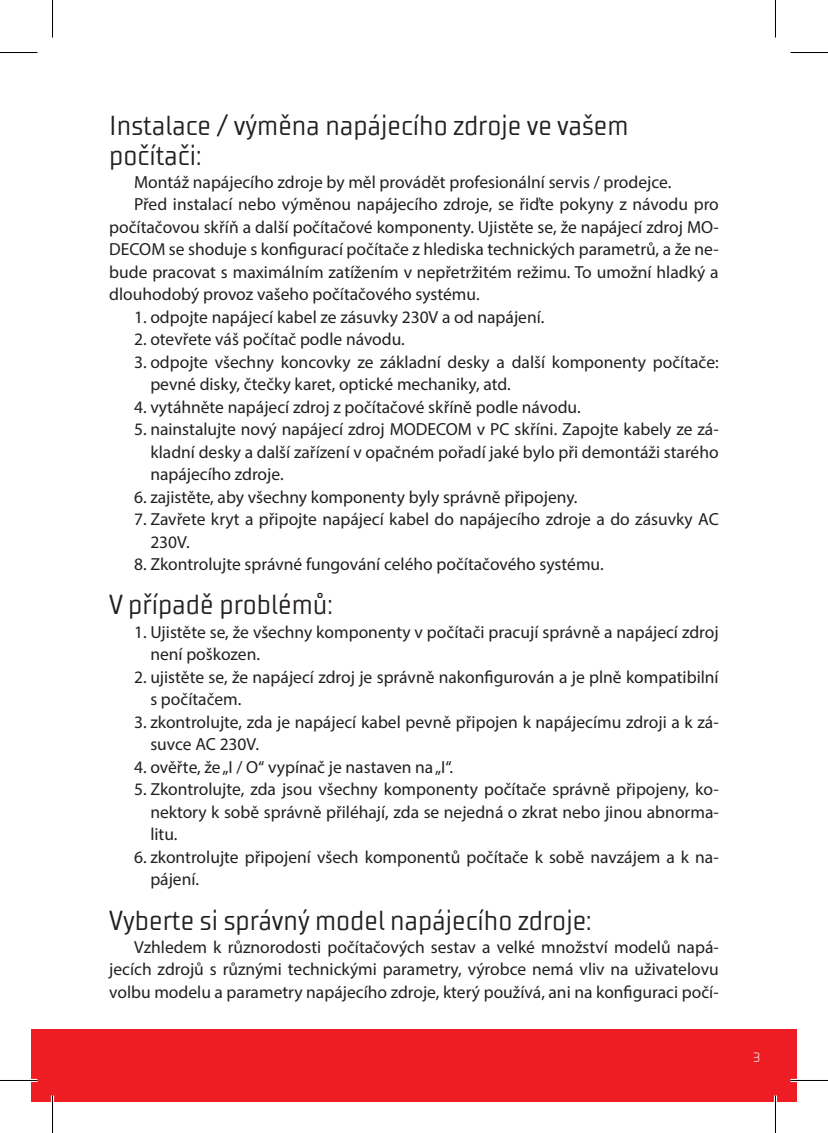
<style>
.page{position:relative;width:828px;height:1133px;background:#fff}
.page>*{position:absolute;margin:0;border:0;box-sizing:border-box;transform-origin:0 0}
.t1{font:27.5px/30px "TT Supermolot Condensed";color:#231f20}
.t2{font:17.5px/22.5px "Myriad Pro";color:#231f20}
.t3{font:13.5px "Dekar";color:#fff}
</style>
<div class="page">
<div style="left:31px;top:1029px;width:766px;height:72px;background:#ee1d23"></div>
<hr style="left:0;top:1078px;width:38px;height:4px;background:#fff">
<hr style="left:790px;top:1078px;width:38px;height:4px;background:#fff">
<hr style="left:51px;top:1095px;width:3px;height:38px;background:#fff">
<hr style="left:774px;top:1095px;width:3px;height:38px;background:#fff">
<hr style="left:0;top:52px;width:38px;height:1px;background:#000">
<hr style="left:790px;top:52px;width:38px;height:1px;background:#000">
<hr style="left:0;top:1080px;width:38px;height:1px;background:#000">
<hr style="left:790px;top:1080px;width:38px;height:1px;background:#000">
<hr style="left:52px;top:0;width:1px;height:38px;background:#000">
<hr style="left:52px;top:1095px;width:1px;height:38px;background:#000">
<hr style="left:775px;top:0;width:1px;height:38px;background:#000">
<hr style="left:775px;top:1095px;width:1px;height:38px;background:#000">
<h1 class="t1" style="left:109px;top:111px;width:521px">Instalace / výměna napájecího zdroje ve vašem počítači:</h1>
<p class="t2" style="left:134px;top:170px;width:539px">Montáž napájecího zdroje by měl provádět profesionální servis / prodejce.</p>
<p class="t2" style="left:134px;top:193px;width:586px">Před instalací nebo výměnou napájecího zdroje, se řiďte pokyny z návodu pro</p>
<p class="t2" style="left:109px;top:215px;width:611px">počítačovou skříň a další počítačové komponenty. Ujistěte se, že napájecí zdroj MO-</p>
<p class="t2" style="left:109px;top:238px;width:611px">DECOM se shoduje s konfigurací počítače z hlediska technických parametrů, a že ne-</p>
<p class="t2" style="left:109px;top:260px;width:611px">bude pracovat s maximálním zatížením v nepřetržitém režimu. To umožní hladký a</p>
<p class="t2" style="left:109px;top:283px;width:372px">dlouhodobý provoz vašeho počítačového systému.</p>
<p class="t2" style="left:134px;top:305px;width:412px">1. odpojte napájecí kabel ze zásuvky 230V a od napájení.</p>
<p class="t2" style="left:134px;top:328px;width:272px">2. otevřete váš počítač podle návodu.</p>
<p class="t2" style="left:150px;top:350px;width:570px;text-indent:-16px">3. odpojte všechny koncovky ze základní desky a další komponenty počítače: pevné disky, čtečky karet, optické mechaniky, atd.</p>
<p class="t2" style="left:134px;top:395px;width:448px">4. vytáhněte napájecí zdroj z počítačové skříně podle návodu.</p>
<p class="t2" style="left:150px;top:418px;width:570px;text-align:justify;text-indent:-16px">5. nainstalujte nový napájecí zdroj MODECOM v PC skříni. Zapojte kabely ze zá&shy;kladní desky a další zařízení v opačném pořadí jaké bylo při demontáži starého napájecího zdroje.</p>
<p class="t2" style="left:134px;top:485px;width:445px">6. zajistěte, aby všechny komponenty byly správně připojeny.</p>
<p class="t2" style="left:150px;top:508px;width:570px;text-indent:-16px">7. Zavřete kryt a připojte napájecí kabel do napájecího zdroje a do zásuvky AC<br>230V.</p>
<p class="t2" style="left:134px;top:553px;width:471px">8. Zkontrolujte správné fungování celého počítačového systému.</p>
<h1 class="t1" style="left:109px;top:590px;width:225px">V případě problémů:</h1>
<p class="t2" style="left:150px;top:620px;width:570px;text-indent:-16px">1. Ujistěte se, že všechny komponenty v počítači pracují správně a napájecí zdroj není poškozen.</p>
<p class="t2" style="left:150px;top:665px;width:570px;text-indent:-16px">2. ujistěte se, že napájecí zdroj je správně nakonfigurován a je plně kompatibilní s počítačem.</p>
<p class="t2" style="left:150px;top:710px;width:570px;text-indent:-16px">3. zkontrolujte, zda je napájecí kabel pevně připojen k napájecímu zdroji a k zá&shy;suvce AC 230V.</p>
<p class="t2" style="left:134px;top:755px;width:321px">4. ověřte, že „I / O“ vypínač je nastaven na „I“.</p>
<p class="t2" style="left:150px;top:778px;width:570px;text-align:justify;text-indent:-16px">5. Zkontrolujte, zda jsou všechny komponenty počítače správně připojeny, ko&shy;nektory k sobě správně přiléhají, zda se nejedná o zkrat nebo jinou abnorma&shy;litu.</p>
<p class="t2" style="left:150px;top:845px;width:570px;text-indent:-16px">6. zkontrolujte připojení všech komponentů počítače k sobě navzájem a k na&shy;pájení.</p>
<h1 class="t1" style="left:109px;top:905px;width:484px">Vyberte si správný model napájecího zdroje:</h1>
<p class="t2" style="left:109px;top:935px;width:611px;text-align:justify;text-indent:25px">Vzhledem k různorodosti počítačových sestav a velké množství modelů napá&shy;jecích zdrojů s různými technickými parametry, výrobce nemá vliv na uživatelovu volbu modelu a parametry napájecího zdroje, který používá, ani na konfiguraci počí-</p>
<p class="t3" style="left:753px;top:1051px;width:8px">3</p>
</div>
